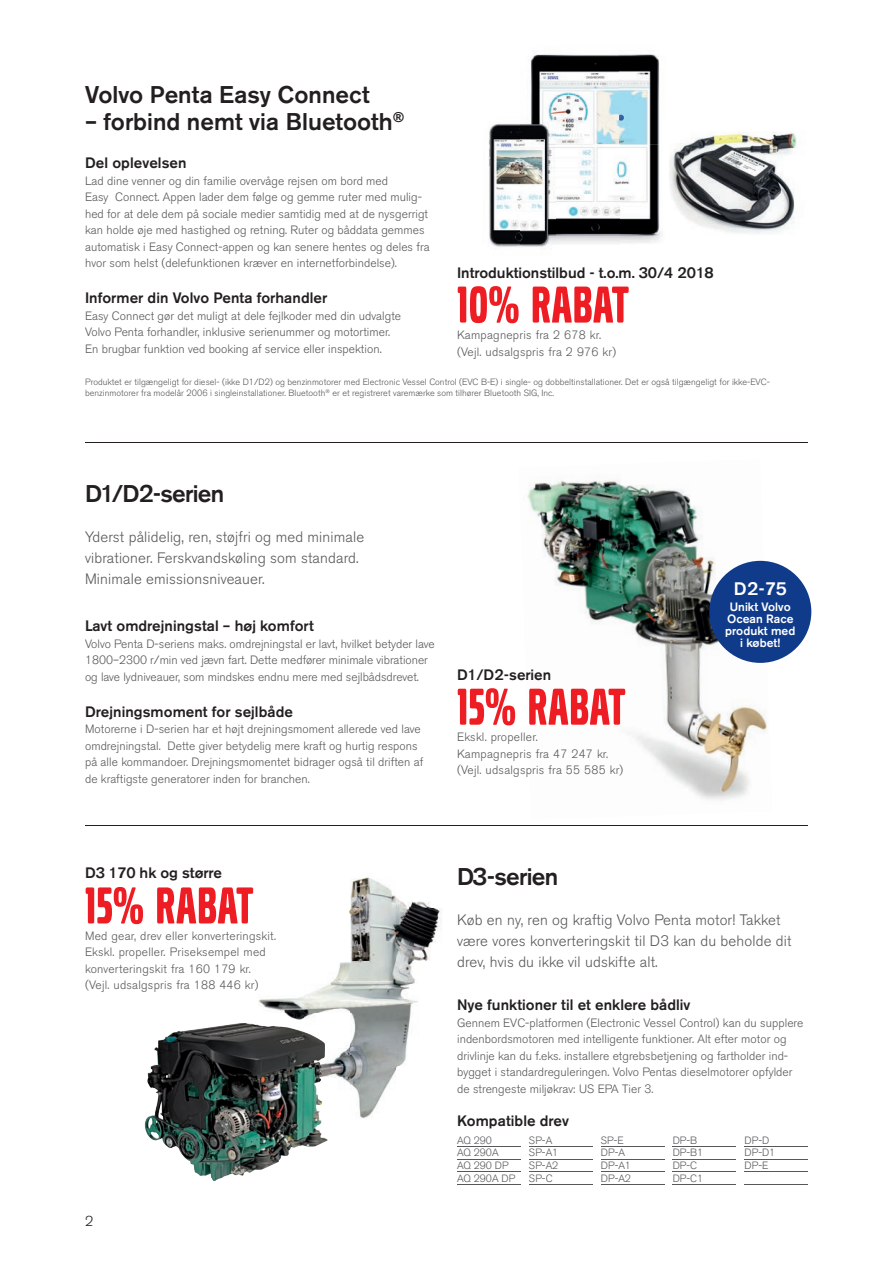
<style>
.page{position:relative;width:893px;height:1263px;background:#fff}
.page>*{position:absolute;margin:0;border:0;box-sizing:border-box;transform-origin:0 0}
.t1{font:54px "Volvo Broad Pro";letter-spacing:.02em;color:#ee1d23}
.t2{font:500 24px "Volvo Sans Pro";color:#231f20}
.t3{font:500 24px "Volvo Sans Pro";letter-spacing:-.03em;color:#231f20}
.t4{font:500 18px "Volvo Sans Pro";color:#fff}
.t5{font:300 15px/21px "Volvo Sans Pro";letter-spacing:.01em;color:#57585a}
.t6{font:500 15px "Volvo Sans Pro";letter-spacing:.005em;color:#231f20}
.t7{font:300 14.25px "Volvo Sans Pro";color:#231f20}
.t8{font:300 12px/16.5px "Volvo Sans Pro";letter-spacing:.005em;color:#57585a}
.t9{font:500 12px/12px "Volvo Sans Pro";letter-spacing:.005em;color:#fff;text-align:center}
.t10{font:300 10.5px/12.6px "Volvo Sans Pro";color:#57585a}
.t11{font:300 9px/10.8px "Volvo Sans Pro";letter-spacing:.005em;color:#57585a}
</style>
<div class="page">
<img style="left:669px;top:131px;width:128px;height:103px">
<img style="left:530px;top:54px;width:89px;height:91px">
<img style="left:619px;top:51px;width:44px;height:193px">
<img style="left:556px;top:146px;width:63px;height:98px">
<img style="left:527px;top:478px;width:244px;height:322px">
<img style="left:258px;top:877px;width:184px;height:242px">
<img style="left:145px;top:1023px;width:95px;height:158px">
<hr style="left:457px;top:1146px;width:63px;height:1px;background:#57585a">
<hr style="left:457px;top:1159px;width:63px;height:1px;background:#57585a">
<hr style="left:457px;top:1172px;width:63px;height:1px;background:#57585a">
<hr style="left:457px;top:1184px;width:63px;height:1px;background:#57585a">
<hr style="left:529px;top:1146px;width:63px;height:1px;background:#57585a">
<hr style="left:529px;top:1159px;width:63px;height:1px;background:#57585a">
<hr style="left:529px;top:1172px;width:63px;height:1px;background:#57585a">
<hr style="left:529px;top:1184px;width:63px;height:1px;background:#57585a">
<hr style="left:601px;top:1146px;width:63px;height:1px;background:#57585a">
<hr style="left:601px;top:1159px;width:63px;height:1px;background:#57585a">
<hr style="left:601px;top:1172px;width:63px;height:1px;background:#57585a">
<hr style="left:601px;top:1184px;width:63px;height:1px;background:#57585a">
<hr style="left:673px;top:1146px;width:63px;height:1px;background:#57585a">
<hr style="left:673px;top:1159px;width:63px;height:1px;background:#57585a">
<hr style="left:673px;top:1172px;width:63px;height:1px;background:#57585a">
<hr style="left:673px;top:1184px;width:63px;height:1px;background:#57585a">
<hr style="left:745px;top:1146px;width:63px;height:1px;background:#57585a">
<hr style="left:745px;top:1159px;width:63px;height:1px;background:#57585a">
<hr style="left:745px;top:1172px;width:63px;height:1px;background:#57585a">
<hr style="left:745px;top:1184px;width:63px;height:1px;background:#57585a">
<div style="left:709px;top:561px;width:102px;height:102px;background:#103b8a;border-radius:50%"></div>
<hr style="left:85px;top:825px;width:723px;height:1px;background:#231f20">
<hr style="left:85px;top:442px;width:723px;height:1px;background:#231f20">
<img style="left:489px;top:124px;width:32px;height:85px">
<img style="left:489px;top:209px;width:59px;height:38px">
<img style="left:521px;top:117px;width:35px;height:127px">
<h2 class="t2" style="left:85px;top:79px;width:286px">Volvo Penta Easy Connect</h2>
<h2 class="t2" style="left:85px;top:106px;width:320px">– forbind nemt via Bluetooth<sup>®</sup></h2>
<p class="t6" style="left:85px;top:154px;width:103px">Del oplevelsen</p>
<p class="t8" style="left:85px;top:173px;width:346px">Lad dine venner og din familie overvåge rejsen om bord med<br>Easy Connect. Appen lader dem følge og gemme ruter med mulig&shy;hed for at dele dem på sociale medier samtidig med at de nysgerrigt kan holde øje med hastighed og retning. Ruter og båddata gemmes automatisk i Easy Connect-appen og kan senere hentes og deles fra hvor som helst (delefunktionen kræver en internetforbindelse).</p>
<p class="t6" style="left:85px;top:289px;width:244px">Informer din Volvo Penta forhandler</p>
<p class="t8" style="left:85px;top:308px;width:318px">Easy Connect gør det muligt at dele fejlkoder med din udvalgte<br>Volvo Penta forhandler, inklusive serienummer og motortimer.<br>En brugbar funktion ved booking af service eller inspektion.</p>
<p class="t6" style="left:457px;top:263px;width:258px">Introduktionstilbud - t.o.m. 30/4 2018</p>
<h1 class="t1" style="left:457px;top:280px;width:173px">10% RABAT</h1>
<p class="t8" style="left:457px;top:327px;width:161px">Kampagnepris fra 2 678 kr. (Vejl. udsalgspris fra 2 976 kr)</p>
<p class="t11" style="left:85px;top:377px;width:686px">Produktet er tilgængeligt for diesel- (ikke D1/D2) og benzinmotorer med Electronic Vessel Control (EVC B-E) i single- og dobbeltinstallationer. Det er også tilgængeligt for ikke-EVC&shy;benzinmotorer fra modelår 2006 i singleinstallationer. Bluetooth<sup>®</sup> er et registreret varemærke som tilhører Bluetooth SIG, Inc.</p>
<h2 class="t3" style="left:85px;top:479px;width:141px">D1/D2-serien</h2>
<p class="t5" style="left:85px;top:526px;width:281px">Yderst pålidelig, ren, støjfri og med minimale vibrationer. Ferskvandskøling som standard.<br>Minimale emissionsniveauer.</p>
<p class="t6" style="left:85px;top:617px;width:230px">Lavt omdrejningstal – høj komfort</p>
<p class="t8" style="left:85px;top:635px;width:351px">Volvo Penta D-seriens maks. omdrejningstal er lavt, hvilket betyder lave<br>1800–2300 r/min ved jævn fart. Dette medfører minimale vibrationer og lave lydniveauer, som mindskes endnu mere med sejlbådsdrevet.</p>
<p class="t6" style="left:85px;top:702px;width:209px">Drejningsmoment for sejlbåde</p>
<p class="t8" style="left:85px;top:721px;width:340px">Motorerne i D-serien har et højt drejningsmoment allerede ved lave omdrejningstal. Dette giver betydelig mere kraft og hurtig respons på alle kommandoer. Drejningsmomentet bidrager også til driften af de kraftigste generatorer inden for branchen.</p>
<p class="t6" style="left:457px;top:665px;width:96px">D1/D2-serien</p>
<h1 class="t1" style="left:457px;top:682px;width:170px">15% RABAT</h1>
<p class="t8" style="left:457px;top:729px;width:168px">Ekskl. propeller.<br>Kampagnepris fra 47 247 kr. (Vejl. udsalgspris fra 55 585 kr)</p>
<h3 class="t4" style="left:734px;top:577px;width:55px">D2-75</h3>
<p class="t9" style="left:725px;top:600px;width:72px">Unikt Volvo<br>Ocean Race produkt med i købet!</p>
<p class="t6" style="left:85px;top:864px;width:139px">D3 170 hk og større</p>
<h2 class="t3" style="left:457px;top:862px;width:103px">D3-serien</h2>
<h1 class="t1" style="left:85px;top:880px;width:170px">15% RABAT</h1>
<p class="t8" style="left:85px;top:928px;width:192px">Med gear, drev eller konverteringskit.<br>Ekskl. propeller. Priseksempel med konverteringskit fra 160 179 kr. (Vejl. udsalgspris fra 188 446 kr)</p>
<p class="t5" style="left:457px;top:910px;width:336px">Køb en ny, ren og kraftig Volvo Penta motor! Takket være vores konverteringskit til D3 kan du beholde dit drev, hvis du ikke vil udskifte alt.</p>
<p class="t6" style="left:457px;top:996px;width:235px">Nye funktioner til et enklere bådliv</p>
<p class="t8" style="left:457px;top:1014px;width:348px">Gennem EVC-platformen (Electronic Vessel Control) kan du supplere indenbordsmotoren med intelligente funktioner. Alt efter motor og drivlinje kan du f.eks. installere etgrebsbetjening og fartholder ind&shy;bygget i standardreguleringen. Volvo Pentas dieselmotorer opfylder de strengeste miljøkrav: US EPA Tier 3.</p>
<p class="t7" style="left:85px;top:1212px;width:10px">2</p>
<p class="t6" style="left:457px;top:1111px;width:113px">Kompatible drev</p>
<p class="t10" style="left:457px;top:1134px;width:60px">AQ 290<br>AQ 290A<br>AQ 290 DP<br>AQ 290A DP</p>
<p class="t10" style="left:529px;top:1134px;width:31px">SP-A<br>SP-A1<br>SP-A2<br>SP-C</p>
<p class="t10" style="left:601px;top:1134px;width:32px">SP-E<br>DP-A<br>DP-A1<br>DP-A2</p>
<p class="t10" style="left:673px;top:1134px;width:32px">DP-B<br>DP-B1<br>DP-C<br>DP-C1</p>
<p class="t10" style="left:745px;top:1134px;width:32px">DP-D<br>DP-D1<br>DP-E</p>
</div>
